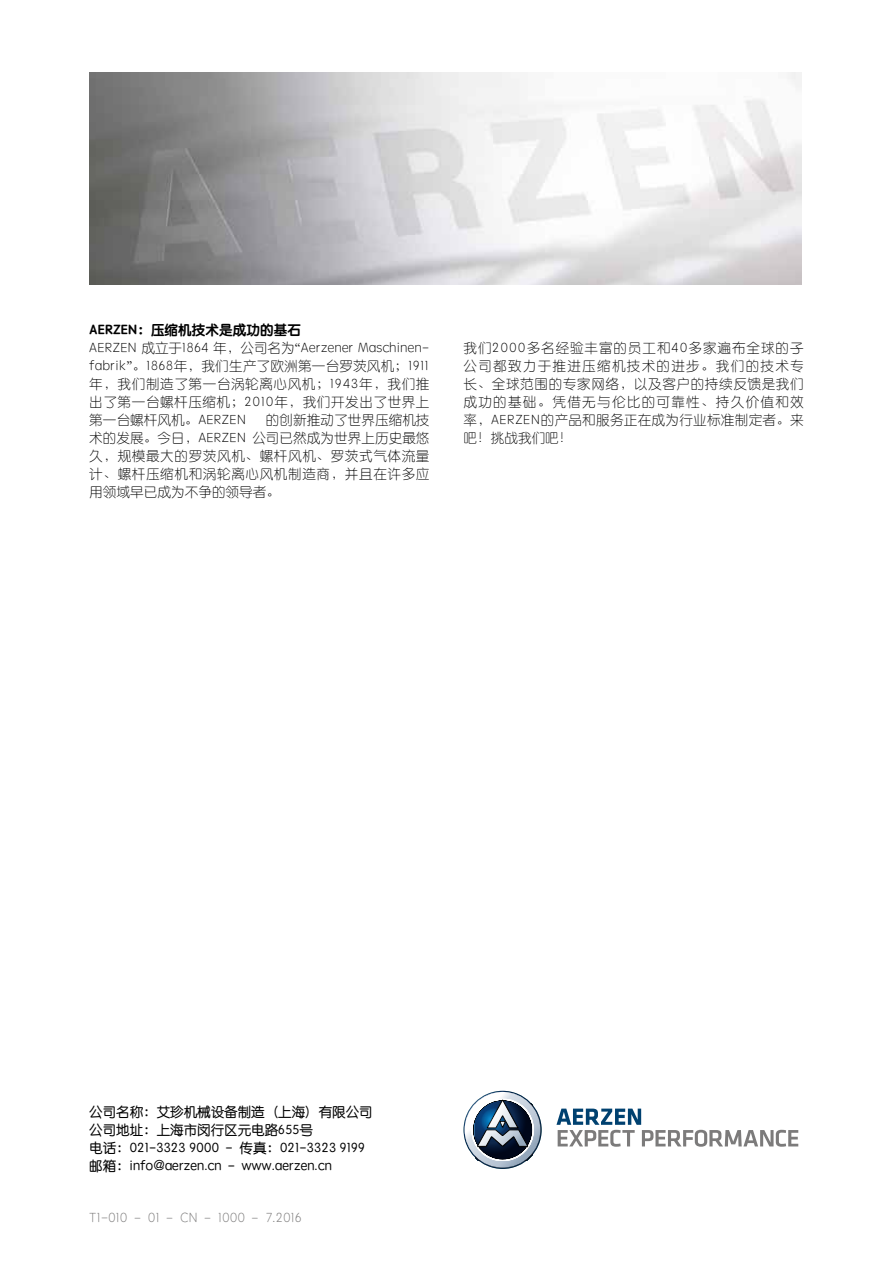
<style>
.page{position:relative;width:893px;height:1263px;background:#fff}
.page>*{position:absolute;margin:0;border:0;box-sizing:border-box;transform-origin:0 0}
.t1{font:13.5px/18px "ST Yuanti SC Light";letter-spacing:.05em;color:#000;text-align:justify}
.t2{font:13.5px/18px "ST Yuanti SC Regular";color:#000}
.t3{font:13.5px "ST Yuanti SC Light";color:#7c7b7b}
.t4{font:13.5px "ST Yuanti SC Bold";letter-spacing:.01em;color:#000}
</style>
<div class="page">
<img style="left:89px;top:72px;width:712px;height:213px">
<svg style="left:464px;top:1091px;width:77px;height:78px"></svg>
<svg style="left:481px;top:1108px;width:26px;height:27px"></svg>
<svg style="left:556px;top:1108px;width:242px;height:39px"></svg>
<p class="t4" style="left:89px;top:320px;width:213px">AERZEN：压缩机技术是成功的基石</p>
<p class="t1" style="left:89px;top:339px;width:342px">AERZEN 成立于1864 年，公司名为“Aerzener Maschinen&shy;fabrik”。1868年，我们生产了欧洲第一台罗茨风机；1911年，我们制造了第一台涡轮离心风机；1943年，我们推出了第一台螺杆压缩机；2010年，我们开发出了世界上第一台螺杆风机。AERZEN</p>
<p class="t1" style="left:89px;top:411px;width:342px;text-indent:177px">的创新推动了世界压缩机技术的发展。今日，AERZEN 公司已然成为世界上历史最悠久，规模最大的罗茨风机、螺杆风机、罗茨式气体流量计、螺杆压缩机和涡轮离心风机制造商，并且在许多应用领域早已成为不争的领导者。</p>
<p class="t1" style="left:463px;top:338px;width:342px">我们2000多名经验丰富的员工和40多家遍布全球的子公司都致力于推进压缩机技术的进步。我们的技术专长、全球范围的专家网络，以及客户的持续反馈是我们成功的基础。凭借无与伦比的可靠性、持久价值和效率，AERZEN的产品和服务正在成为行业标准制定者。来吧！挑战我们吧！</p>
<p class="t2" style="left:89px;top:1102px;width:285px">公司名称：艾珍机械设备制造（上海）有限公司公司地址：上海市闵行区元电路655号<br>电话：021-3323 9000 – 传真：021-3323 9199邮箱：info@aerzen.cn – www.aerzen.cn</p>
<p class="t3" style="left:89px;top:1208px;width:215px">T1-010 – 01 – CN – 1000 – 7.2016</p>
</div>
